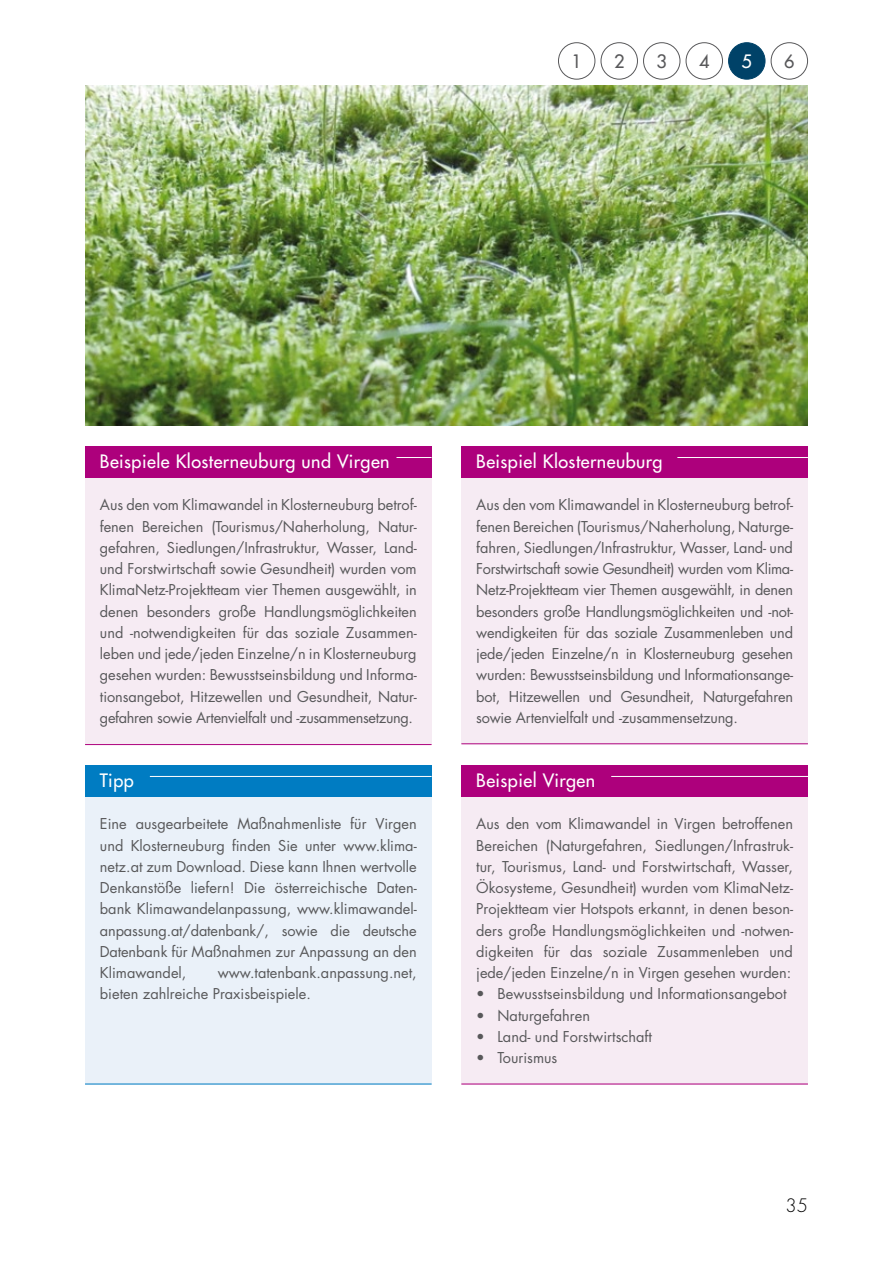
<style>
.page{position:relative;width:893px;height:1263px;background:#fff}
.page>*{position:absolute;margin:0;border:0;box-sizing:border-box;transform-origin:0 0}
.t1{font:18px "Futura";letter-spacing:.025em;color:#fff}
.t2{font:18px "Futura";color:#58585a}
.t3{font:300 18px "Futura";color:#000}
.t4{font:14.55px/21.3px "Futura";color:#58585a;text-align:justify}
</style>
<div class="page">
<div style="left:85px;top:787px;width:347px;height:297px;background:#eaf1f9"></div>
<div style="left:461px;top:787px;width:347px;height:297px;background:#f6ebf3"></div>
<div style="left:461px;top:462px;width:347px;height:282px;background:#f6ebf3"></div>
<img style="left:85px;top:85px;width:723px;height:340px">
<div style="left:601px;top:43px;width:37px;height:36px;border:1px solid #58585a;border-radius:50%"></div>
<div style="left:558px;top:43px;width:37px;height:36px;border:1px solid #58585a;border-radius:50%"></div>
<div style="left:643px;top:43px;width:37px;height:36px;border:1px solid #58585a;border-radius:50%"></div>
<div style="left:686px;top:43px;width:37px;height:36px;border:1px solid #58585a;border-radius:50%"></div>
<div style="left:729px;top:43px;width:36px;height:36px;background:#004268;border-radius:50%"></div>
<div style="left:728px;top:43px;width:37px;height:36px;border:1px solid #004268;border-radius:50%"></div>
<div style="left:771px;top:43px;width:37px;height:36px;border:1px solid #58585a;border-radius:50%"></div>
<div style="left:461px;top:446px;width:347px;height:32px;background:#ad007c"></div>
<hr style="left:677px;top:457px;width:131px;height:1px;background:#fff">
<div style="left:461px;top:765px;width:347px;height:32px;background:#ad007c"></div>
<hr style="left:611px;top:776px;width:198px;height:1px;background:#fff">
<div style="left:85px;top:462px;width:347px;height:282px;background:#f6ebf3"></div>
<div style="left:85px;top:446px;width:347px;height:32px;background:#ad007c"></div>
<hr style="left:396px;top:457px;width:36px;height:1px;background:#fff">
<div style="left:85px;top:765px;width:347px;height:32px;background:#007cc2"></div>
<hr style="left:150px;top:776px;width:282px;height:1px;background:#fff">
<hr style="left:461px;top:1084px;width:347px;height:1px;background:#ad007c">
<hr style="left:85px;top:1084px;width:347px;height:1px;background:#007cc2">
<hr style="left:461px;top:743px;width:347px;height:1px;background:#ad007c">
<hr style="left:85px;top:744px;width:347px;height:1px;background:#ad007c">
<p class="t2" style="left:571px;top:50px;width:12px">1</p>
<p class="t2" style="left:614px;top:50px;width:12px">2</p>
<p class="t2" style="left:657px;top:50px;width:12px">3</p>
<p class="t2" style="left:699px;top:50px;width:12px">4</p>
<p class="t1" style="left:742px;top:50px;width:12px">5</p>
<p class="t2" style="left:784px;top:50px;width:12px">6</p>
<p class="t1" style="left:100px;top:449px;width:291px">Beispiele Klosterneuburg und Virgen</p>
<p class="t4" style="left:100px;top:494px;width:318px">Aus den vom Klimawandel in Klosterneuburg betrof&shy;fenen Bereichen (Tourismus/Naherholung, Natur&shy;gefahren, Siedlungen/Infrastruktur, Wasser, Land&shy;und Forstwirtschaft sowie Gesundheit) wurden vom KlimaNetz-Projektteam vier Themen ausgewählt, in denen besonders große Handlungsmöglichkeiten und -notwendigkeiten für das soziale Zusammen&shy;leben und jede/jeden Einzelne/n in Klosterneuburg gesehen wurden: Bewusstseinsbildung und Informa&shy;tionsangebot, Hitzewellen und Gesundheit, Natur&shy;gefahren sowie Artenvielfalt und -zusammensetzung.</p>
<p class="t1" style="left:100px;top:768px;width:35px">Tipp</p>
<p class="t4" style="left:100px;top:813px;width:318px">Eine ausgearbeitete Maßnahmenliste für Virgen und Klosterneuburg finden Sie unter www.klima&shy;netz.at zum Download. Diese kann Ihnen wertvolle Denkanstöße liefern! Die österreichische Daten&shy;bank Klimawandelanpassung, www.klimawandel&shy;anpassung.at/datenbank/, sowie die deutsche Datenbank für Maßnahmen zur Anpassung an den Klimawandel,</p>
<p class="t4" style="left:100px;top:962px;width:318px;text-indent:118px">www.tatenbank.anpassung.net, bieten zahlreiche Praxisbeispiele.</p>
<p class="t1" style="left:476px;top:449px;width:188px">Beispiel Klosterneuburg</p>
<p class="t4" style="left:476px;top:494px;width:318px">Aus den vom Klimawandel in Klosterneuburg betrof&shy;fenen Bereichen (Tourismus/Naherholung, Naturge&shy;fahren, Siedlungen/Infrastruktur, Wasser, Land- und Forstwirtschaft sowie Gesundheit) wurden vom Klima-Netz-Projektteam vier Themen ausgewählt, in denen besonders große Handlungsmöglichkeiten und -not&shy;wendigkeiten für das soziale Zusammenleben und jede/jeden Einzelne/n in Klosterneuburg gesehen wurden: Bewusstseinsbildung und Informationsange&shy;bot, Hitzewellen und Gesundheit, Naturgefahren sowie Artenvielfalt und -zusammensetzung.</p>
<p class="t1" style="left:476px;top:768px;width:120px">Beispiel Virgen</p>
<p class="t4" style="left:476px;top:813px;width:318px">Aus den vom Klimawandel in Virgen betroffenen Bereichen (Naturgefahren, Siedlungen/Infrastruk&shy;tur, Tourismus, Land- und Forstwirtschaft, Wasser, Ökosysteme, Gesundheit) wurden vom KlimaNetz-Projektteam vier Hotspots erkannt, in denen beson&shy;ders große Handlungsmöglichkeiten und -notwen&shy;digkeiten für das soziale Zusammenleben und jede/jeden Einzelne/n in Virgen gesehen wurden:</p>
<p class="t4" style="left:476px;top:983px;width:312px">• Bewusstseinsbildung und Informationsangebot</p>
<p class="t4" style="left:476px;top:1005px;width:115px">• Naturgefahren</p>
<p class="t4" style="left:476px;top:1026px;width:177px">• Land- und Forstwirtschaft</p>
<p class="t4" style="left:476px;top:1047px;width:83px">• Tourismus</p>
<p class="t3" style="left:785px;top:1194px;width:24px">35</p>
</div>
